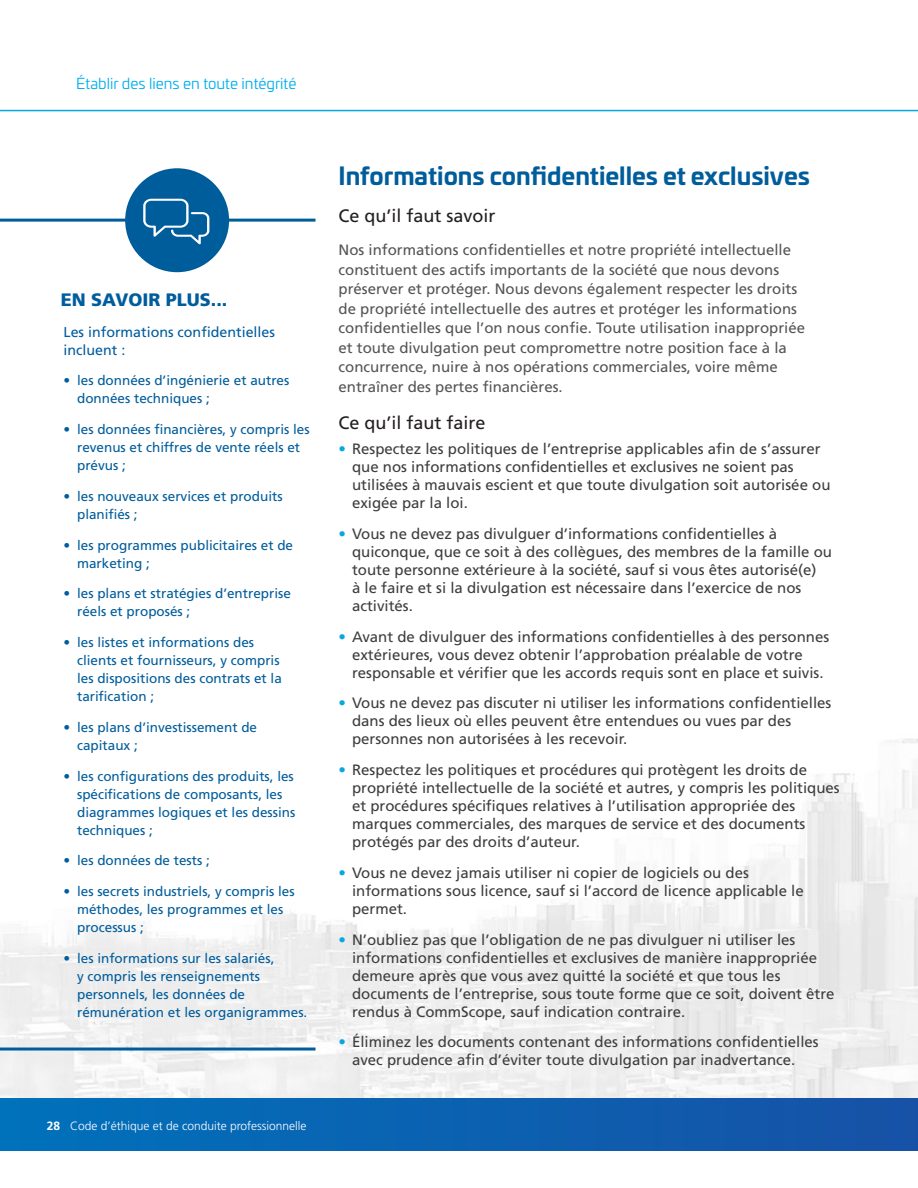
<style>
.page{position:relative;width:918px;height:1188px;background:#fff}
.page>*{position:absolute;margin:0;border:0;box-sizing:border-box;transform-origin:0 0}
.Headline_Large_Blue{font:700 24px "Univia Pro";color:#005d9c}
.Subhead_Level_1{font:18px "Frutiger LT Pro";color:#231f20}
.Body_Frutiger_Medium{font:18px "Frutiger LT Pro";color:#231f20}
.Main_Heading_repeat{font:900 18px "Frutiger LT Pro";color:#005d9c}
.t1{font:15px/18px "Frutiger LT Pro";color:#3e3e3f}
.Body_Frutiger_Medium-2{font:15px/19.5px "Frutiger LT Pro";color:#545557}
.Main_Heading_repeat-2{font:15px "Univia Pro";color:#00aeef}
.Body_Copy{font:14.25px/18px "Frutiger LT Pro";color:#005d9c}
.t2{font:13.5px/18px "Frutiger LT Pro";color:#005d9c}
.t3{font:300 12px "Frutiger LT Pro";color:#fff}
.s1{font-weight:700}
.s2{color:#08a7e0}
</style>
<div class="page">
<img style="left:0;top:739px;width:918px;height:360px">
<div style="left:0;top:1099px;width:918px;height:51px;background:linear-gradient(to right,#0071bb,#1751a6)"></div>
<hr style="left:0;top:110px;width:918px;height:1px;background:#08a7e0">
<hr style="left:0;top:219px;width:316px;height:3px;background:#005d9c">
<div style="left:125px;top:168px;width:104px;height:104px;background:#005d9c;border-radius:50%"></div>
<hr style="left:0;top:1048px;width:316px;height:3px;background:#005d9c">
<svg style="left:143px;top:199px;width:66px;height:45px"></svg>
<p class="Main_Heading_repeat-2" style="left:76px;top:72px;width:222px">Établir des liens en toute intégrité</p>
<p class="Main_Heading_repeat" style="left:61px;top:289px;width:168px">EN SAVOIR PLUS...</p>
<p class="Body_Copy" style="left:64px;top:323px;width:213px">Les informations confidentielles incluent :</p>
<p class="t2" style="left:77px;top:372px;width:214px;text-indent:-14px">• les données d’ingénierie et autres données techniques ;</p>
<p class="t2" style="left:77px;top:421px;width:234px;text-indent:-14px">• les données financières, y compris les revenus et chiffres de vente réels et prévus ;</p>
<p class="t2" style="left:77px;top:487px;width:207px;text-indent:-14px">• les nouveaux services et produits planifiés ;</p>
<p class="t2" style="left:77px;top:536px;width:218px;text-indent:-14px">• les programmes publicitaires et de marketing ;</p>
<p class="t2" style="left:77px;top:585px;width:215px;text-indent:-14px">• les plans et stratégies d’entreprise réels et proposés ;</p>
<p class="t2" style="left:77px;top:634px;width:206px;text-indent:-14px">• les listes et informations des clients et fournisseurs, y compris les dispositions des contrats et la tarification ;</p>
<p class="t2" style="left:77px;top:718px;width:182px;text-indent:-14px">• les plans d’investissement de capitaux ;</p>
<p class="t2" style="left:77px;top:767px;width:220px;text-indent:-14px">• les configurations des produits, les spécifications de composants, les diagrammes logiques et les dessins techniques ;</p>
<p class="t2" style="left:64px;top:852px;width:148px">• les données de tests ;</p>
<p class="t2" style="left:77px;top:883px;width:219px;text-indent:-14px">• les secrets industriels, y compris les méthodes, les programmes et les processus ;</p>
<p class="t2" style="left:77px;top:949px;width:232px;text-indent:-14px">• les informations sur les salariés,<br>y compris les renseignements personnels, les données de rémunération et les organigrammes.</p>
<p class="t3" style="left:47px;top:1118px;width:261px"><span class="s1">28</span> Code d’éthique et de conduite professionnelle</p>
<p class="Headline_Large_Blue" style="left:339px;top:157px;width:473px">Informations confidentielles et exclusives</p>
<p class="Subhead_Level_1" style="left:339px;top:206px;width:159px">Ce qu’il faut savoir</p>
<p class="Body_Frutiger_Medium-2" style="left:339px;top:240px;width:468px">Nos informations confidentielles et notre propriété intellectuelle constituent des actifs importants de la société que nous devons préserver et protéger. Nous devons également respecter les droits de propriété intellectuelle des autres et protéger les informations confidentielles que l’on nous confie. Toute utilisation inappropriée et toute divulgation peut compromettre notre position face à la concurrence, nuire à nos opérations commerciales, voire même entraîner des pertes financières.</p>
<p class="Body_Frutiger_Medium" style="left:339px;top:413px;width:149px">Ce qu’il faut faire</p>
<p class="t1" style="left:352px;top:440px;width:480px;text-indent:-14px"><span class="s2">•</span> Respectez les politiques de l’entreprise applicables afin de s’assurer que nos informations confidentielles et exclusives ne soient pas utilisées à mauvais escient et que toute divulgation soit autorisée ou exigée par la loi.</p>
<p class="t1" style="left:352px;top:525px;width:482px;text-indent:-14px"><span class="s2">•</span> Vous ne devez pas divulguer d’informations confidentielles à quiconque, que ce soit à des collègues, des membres de la famille ou toute personne extérieure à la société, sauf si vous êtes autorisé(e)<br>à le faire et si la divulgation est nécessaire dans l’exercice de nos activités.</p>
<p class="t1" style="left:352px;top:627px;width:479px;text-indent:-14px"><span class="s2">•</span> Avant de divulguer des informations confidentielles à des personnes extérieures, vous devez obtenir l’approbation préalable de votre responsable et vérifier que les accords requis sont en place et suivis.</p>
<p class="t1" style="left:352px;top:694px;width:481px;text-indent:-14px"><span class="s2">•</span> Vous ne devez pas discuter ni utiliser les informations confidentielles dans des lieux où elles peuvent être entendues ou vues par des personnes non autorisées à les recevoir.</p>
<p class="t1" style="left:352px;top:761px;width:489px;text-indent:-14px"><span class="s2">•</span> Respectez les politiques et procédures qui protègent les droits de propriété intellectuelle de la société et autres, y compris les politiques et procédures spécifiques relatives à l’utilisation appropriée des marques commerciales, des marques de service et des documents protégés par des droits d’auteur.</p>
<p class="t1" style="left:352px;top:864px;width:453px;text-indent:-14px"><span class="s2">•</span> Vous ne devez jamais utiliser ni copier de logiciels ou des informations sous licence, sauf si l’accord de licence applicable le permet.</p>
<p class="t1" style="left:352px;top:931px;width:484px;text-indent:-14px"><span class="s2">•</span> N’oubliez pas que l’obligation de ne pas divulguer ni utiliser les informations confidentielles et exclusives de manière inappropriée demeure après que vous avez quitté la société et que tous les documents de l’entreprise, sous toute forme que ce soit, doivent être rendus à CommScope, sauf indication contraire.</p>
<p class="t1" style="left:352px;top:1033px;width:468px;text-indent:-14px"><span class="s2">•</span> Éliminez les documents contenant des informations confidentielles avec prudence afin d’éviter toute divulgation par inadvertance.</p>
</div>
